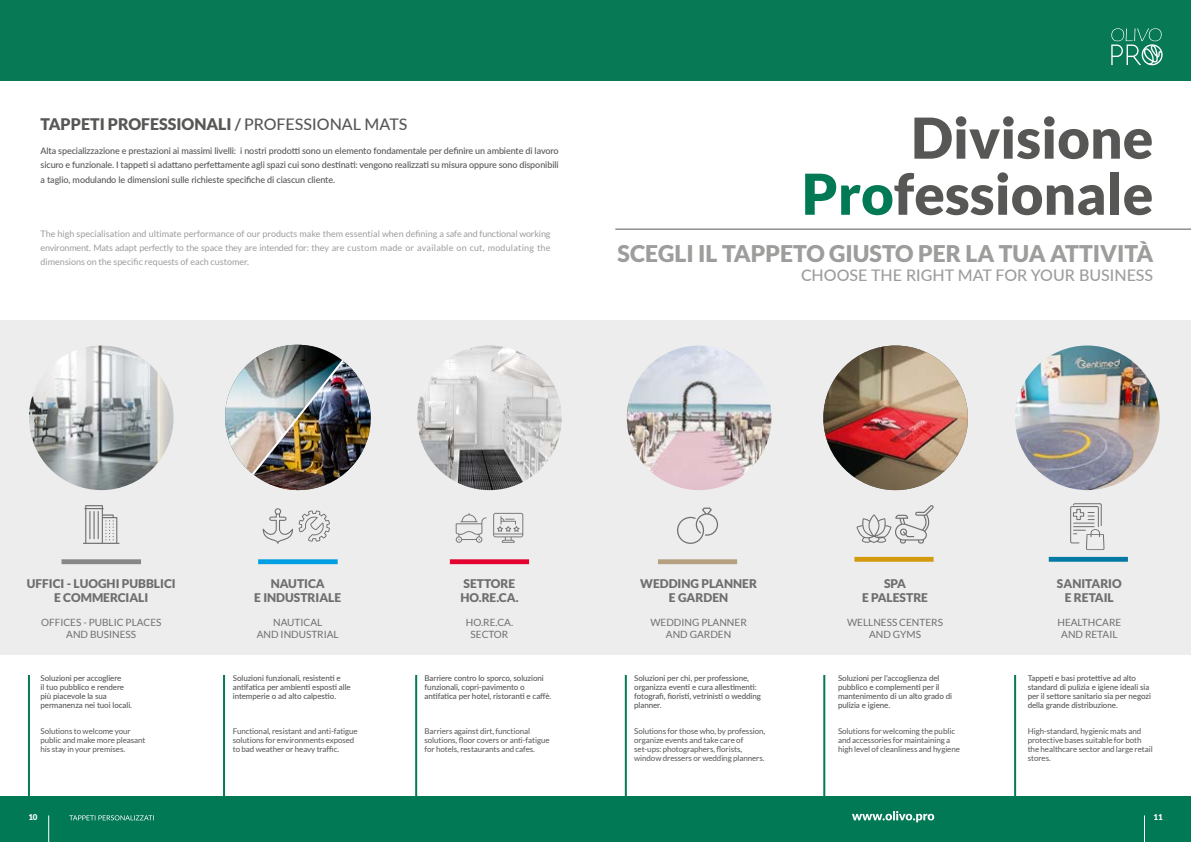
<style>
.page{position:relative;width:1191px;height:842px;background:#fff}
.page>*{position:absolute;margin:0;border:0;box-sizing:border-box;transform-origin:0 0}
.t1{font:900 56.4px/56.1px "Lato";color:#575756;text-align:right}
.t2{font:900 23px "Lato";color:#9d9d9c}
.t3{font:900 16px "Lato";color:#575756}
.t4{font:500 16px "Lato";color:#9d9d9c}
.t5{font:900 12px/14.4px "Lato";color:#706f6f;text-align:center}
.t6{font:10px/12px "Lato";color:#706f6f;text-align:center}
.t7{font:500 9px/14.2px "Lato";letter-spacing:-.01em;color:#575756;text-align:justify}
.t8{font:9px/14px "Lato";color:#9d9d9c;text-align:justify}
.t9{font:500 8px/9px "Lato";letter-spacing:-.01em;color:#575756}
.t10{font:8px/9px "Lato";letter-spacing:-.01em;color:#575756}
.t11{font:900 8px "Lato";color:#fff}
.s1{font-weight:700}
.s2{font-weight:500}
.s3{color:#017954}
</style>
<div class="page">
<div style="left:0;top:320px;width:1191px;height:335px;background:#ededed"></div>
<div style="left:0;top:0;width:1191px;height:81px;background:#077955"></div>
<svg style="left:1111px;top:28px;width:51px;height:37px"></svg>
<div style="left:450px;top:559px;width:79px;height:5px;background:#e4032e"></div>
<div style="left:658px;top:559px;width:79px;height:5px;background:#b5a182"></div>
<div style="left:854px;top:557px;width:79px;height:5px;background:#d49a0e"></div>
<div style="left:1048px;top:557px;width:80px;height:5px;background:#0379a4"></div>
<div style="left:258px;top:559px;width:80px;height:5px;background:#009fe3"></div>
<div style="left:61px;top:559px;width:80px;height:5px;background:#878787"></div>
<svg style="left:83px;top:505px;width:37px;height:39px"></svg>
<svg style="left:263px;top:508px;width:30px;height:36px"></svg>
<svg style="left:299px;top:510px;width:31px;height:32px"></svg>
<svg style="left:456px;top:513px;width:30px;height:30px"></svg>
<svg style="left:493px;top:513px;width:30px;height:30px"></svg>
<svg style="left:856px;top:505px;width:77px;height:38px"></svg>
<svg style="left:677px;top:508px;width:41px;height:36px"></svg>
<img style="left:823px;top:345px;width:145px;height:145px;border-radius:72px">
<img style="left:417px;top:345px;width:145px;height:145px;border-radius:72px">
<img style="left:1015px;top:345px;width:144px;height:145px;border-radius:72px">
<img style="left:29px;top:345px;width:145px;height:145px;border-radius:72px">
<img style="left:627px;top:345px;width:144px;height:145px;border-radius:72px">
<hr style="left:615px;top:229px;width:576px;height:1px;background:#575756">
<img style="left:225px;top:344px;width:146px;height:147px">
<hr style="left:28px;top:675px;width:2px;height:125px;background:#077955">
<hr style="left:223px;top:675px;width:2px;height:125px;background:#077955">
<hr style="left:415px;top:675px;width:2px;height:125px;background:#077955">
<hr style="left:625px;top:675px;width:2px;height:125px;background:#077955">
<hr style="left:823px;top:675px;width:2px;height:125px;background:#077955">
<hr style="left:1014px;top:675px;width:2px;height:125px;background:#077955">
<svg style="left:1070px;top:503px;width:34px;height:47px"></svg>
<div style="left:0;top:797px;width:1191px;height:45px;background:#017954"></div>
<svg style="left:48px;top:815px;width:1px;height:27px"></svg>
<svg style="left:1144px;top:815px;width:1px;height:27px"></svg>
<svg style="left:852px;top:811px;width:82px;height:11px"></svg>
<svg style="left:69px;top:815px;width:85px;height:5px"></svg>
<h3 class="t3" style="left:41px;top:114px;width:368px">TAPPETI PROFESSIONALI <span class="s1">/</span> <span class="s2">PROFESSIONAL MATS</span></h3>
<p class="t7" style="left:41px;top:144px;width:519px">Alta specializzazione e prestazioni ai massimi livelli: i nostri prodotti sono un elemento fondamentale per definire un ambiente di lavoro sicuro e funzionale. I tappeti si adattano perfettamente agli spazi cui sono destinati: vengono realizzati su misura oppure sono disponibili a taglio, modulando le dimensioni sulle richieste specifiche di ciascun cliente.</p>
<h1 class="t1" style="left:801px;top:109px;width:353px">Divisione<br><span class="s3">Pro</span>fessionale</h1>
<p class="t8" style="left:41px;top:227px;width:511px">The high specialisation and ultimate performance of our products make them essential when defining a safe and functional working environment. Mats adapt perfectly to the space they are intended for: they are custom made or available on cut, modulating the dimensions on the specific requests of each customer.</p>
<h2 class="t2" style="left:617px;top:240px;width:537px">SCEGLI IL TAPPETO GIUSTO PER LA TUA ATTIVITÀ</h2>
<h3 class="t4" style="left:801px;top:264px;width:354px">CHOOSE THE RIGHT MAT FOR YOUR BUSINESS</h3>
<h3 class="t5" style="left:27px;top:576px;width:150px">UFFICI - LUOGHI PUBBLICI<br>E COMMERCIALI</h3>
<p class="t6" style="left:41px;top:617px;width:122px">OFFICES - PUBLIC PLACES<br>AND BUSINESS</p>
<p class="t9" style="left:41px;top:674px;width:93px">Soluzioni per accogliere<br>il tuo pubblico e rendere più piacevole la sua permanenza nei tuoi locali.</p>
<p class="t10" style="left:41px;top:726px;width:106px">Solutions to welcome your public and make more pleasant his stay in your premises.</p>
<h3 class="t5" style="left:254px;top:576px;width:88px">NAUTICA<br>E INDUSTRIALE</h3>
<p class="t6" style="left:257px;top:617px;width:83px">NAUTICAL<br>AND INDUSTRIAL</p>
<p class="t9" style="left:233px;top:674px;width:119px">Soluzioni funzionali, resistenti e antifatica per ambienti esposti alle intemperie o ad alto calpestio.</p>
<p class="t10" style="left:233px;top:726px;width:126px">Functional, resistant and anti-fatigue solutions for environments exposed to bad weather or heavy traffic.</p>
<h3 class="t5" style="left:460px;top:576px;width:60px;text-align:left">SETTORE<br>HO.RE.CA.</h3>
<p class="t6" style="left:466px;top:617px;width:49px">HO.RE.CA.<br>SECTOR</p>
<p class="t9" style="left:424px;top:674px;width:128px">Barriere contro lo sporco, soluzioni funzionali, copri-pavimento o antifatica per hotel, ristoranti e caffè.</p>
<p class="t10" style="left:424px;top:726px;width:127px">Barriers against dirt, functional solutions, floor covers or anti-fatigue for hotels, restaurants and cafes.</p>
<h3 class="t5" style="left:640px;top:576px;width:118px">WEDDING PLANNER<br>E GARDEN</h3>
<p class="t6" style="left:650px;top:617px;width:98px">WEDDING PLANNER<br>AND GARDEN</p>
<p class="t9" style="left:634px;top:674px;width:128px">Soluzioni per chi, per professione, organizza eventi e cura allestimenti: fotografi, fioristi, vetrinisti o wedding planner.</p>
<p class="t10" style="left:634px;top:726px;width:132px">Solutions for those who, by profession, organize events and take care of set-ups: photographers, florists, window dressers or wedding planners.</p>
<h3 class="t5" style="left:862px;top:576px;width:68px">SPA<br>E PALESTRE</h3>
<p class="t6" style="left:847px;top:617px;width:97px">WELLNESS CENTERS<br>AND GYMS</p>
<p class="t9" style="left:838px;top:674px;width:116px">Soluzioni per l’accoglienza del pubblico e complementi per il mantenimento di un alto grado di pulizia e igiene.</p>
<p class="t10" style="left:838px;top:726px;width:123px">Solutions for welcoming the public and accessories for maintaining a high level of cleanliness and hygiene</p>
<h3 class="t5" style="left:1057px;top:576px;width:66px">SANITARIO<br>E RETAIL</h3>
<p class="t6" style="left:1057px;top:617px;width:65px">HEALTHCARE<br>AND RETAIL</p>
<p class="t9" style="left:1027px;top:674px;width:125px">Tappeti e basi protettive ad alto standard di pulizia e igiene ideali sia per il settore sanitario sia per negozi della grande distribuzione.</p>
<p class="t10" style="left:1027px;top:726px;width:126px">High-standard, hygienic mats and protective bases suitable for both the healthcare sector and large retail stores.</p>
<p class="t11" style="left:28px;top:813px;width:11px">10</p>
<p class="t11" style="left:1153px;top:813px;width:11px">11</p>
</div>
